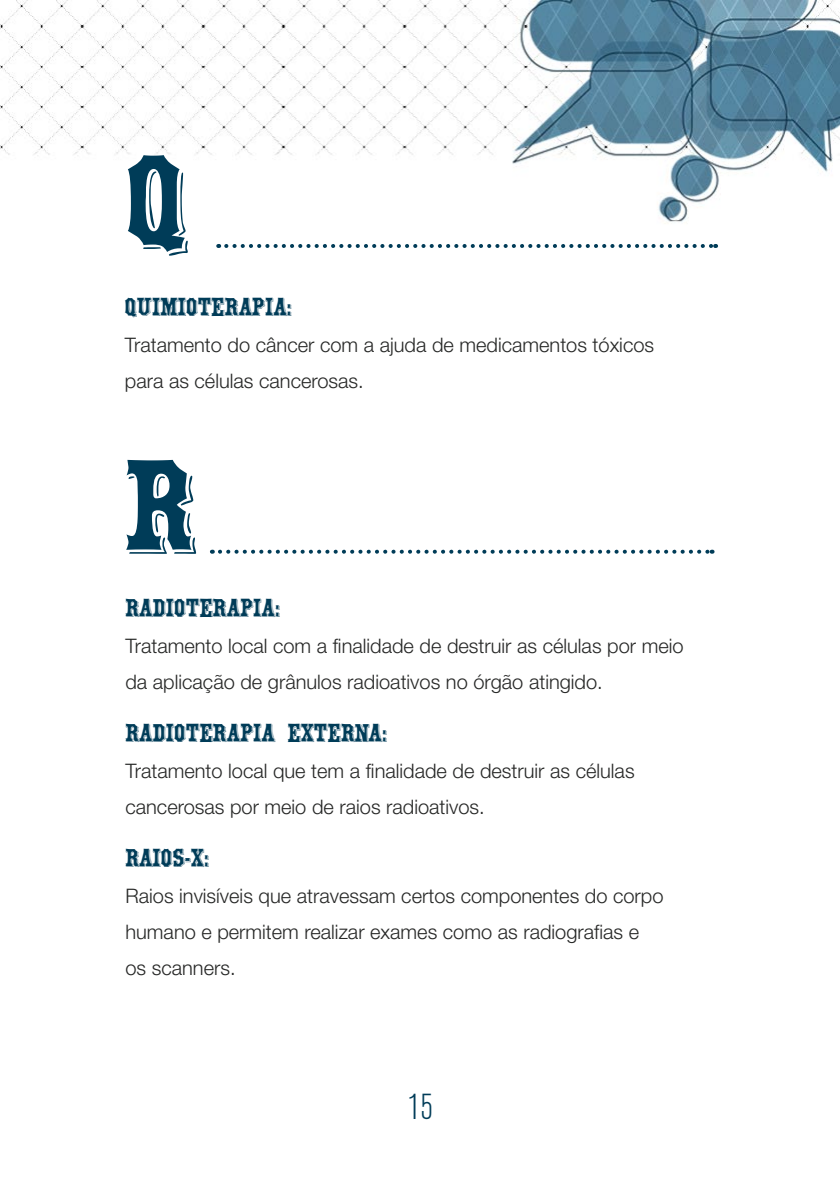
<style>
.page{position:relative;width:840px;height:1191px;background:#fff}
.page>*{position:absolute;margin:0;border:0;box-sizing:border-box;transform-origin:0 0}
.t1{font:134px "Montague";color:#003c58}
.t2{font:300 condensed 36px "Akzidenz Grotesk BQ";color:#003c58}
.t3{font:26px "Montague";color:#003c58}
.t4{font:300 20px/36px "Helvetica Neue LT Std";color:#262726}
</style>
<div class="page">
<img style="left:0;top:0;width:839px;height:554px">
<svg style="left:226px;top:244px;width:489px;height:4px"></svg>
<svg style="left:220px;top:550px;width:492px;height:4px"></svg>
<h1 class="t1" style="left:125px;top:122px;width:64px">Q</h1>
<h3 class="t3" style="left:125px;top:292px;width:168px">QUIMIOTERAPIA:</h3>
<p class="t4" style="left:125px;top:327px;width:530px">Tratamento do câncer com a ajuda de medicamentos tóxicos para as células cancerosas.</p>
<h1 class="t1" style="left:125px;top:426px;width:73px">R</h1>
<h3 class="t3" style="left:125px;top:592px;width:156px">RADIOTERAPIA:</h3>
<p class="t4" style="left:125px;top:627px;width:559px">Tratamento local com a finalidade de destruir as células por meio da aplicação de grânulos radioativos no órgão atingido.</p>
<h3 class="t3" style="left:125px;top:717px;width:263px">RADIOTERAPIA EXTERNA:</h3>
<p class="t4" style="left:125px;top:752px;width:510px">Tratamento local que tem a finalidade de destruir as células cancerosas por meio de raios radioativos.</p>
<h3 class="t3" style="left:125px;top:842px;width:85px">RAIOS-X:</h3>
<p class="t4" style="left:125px;top:877px;width:539px">Raios invisíveis que atravessam certos componentes do corpo humano e permitem realizar exames como as radiografias e os scanners.</p>
<h2 class="t2" style="left:407px;top:1086px;width:27px">15</h2>
</div>
